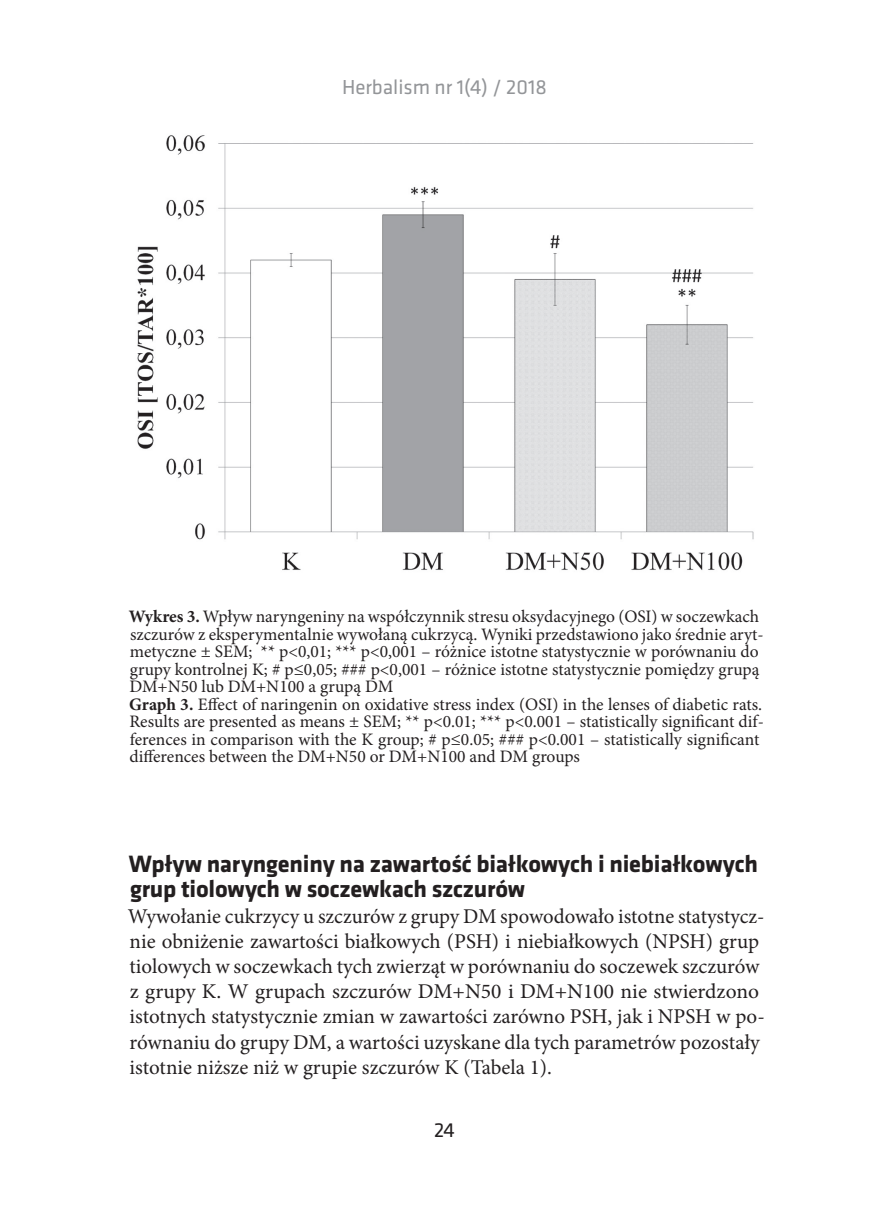
<style>
.page{position:relative;width:874px;height:1221px;background:#fff}
.page>*{position:absolute;margin:0;border:0;box-sizing:border-box;transform-origin:0 0}
.t1{font:700 24.5px/25.2px "Klavika";letter-spacing:-.01em;color:#231f20}
.t2{font:21px/25.2px "Minion Pro";color:#231f20}
.t3{font:21px "Klavika";color:#939598}
.t4{font:21px "Klavika";color:#231f20}
.t5{font:17.5px/17.5px "Minion Pro";color:#231f20}
.s1{font-weight:700}
</style>
<div class="page">
<img style="left:137px;top:135px;width:617px;height:436px">
<p class="t3" style="left:342px;top:75px;width:206px">Herbalism nr 1(4) / 2018</p>
<p class="t5" style="left:129px;top:608px;width:636px"><span class="s1">Wykres 3.</span> Wpływ naryngeniny na współczynnik stresu oksydacyjnego (OSI) w soczewkach szczurów z eksperymentalnie wywołaną cukrzycą. Wyniki przedstawiono jako średnie aryt&shy;metyczne ± SEM; ** p&lt;0,01; *** p&lt;0,001 – różnice istotne statystycznie w porównaniu do grupy kontrolnej K; # p≤0,05; ### p&lt;0,001 – różnice istotne statystycznie pomiędzy grupą DM+N50 lub DM+N100 a grupą DM<br><span class="s1">Graph 3.</span> Effect of naringenin on oxidative stress index (OSI) in the lenses of diabetic rats.<br>Results are presented as means ± SEM; ** p&lt;0.01; *** p&lt;0.001 – statistically significant dif&shy;ferences in comparison with the K group; # p≤0.05; ### p&lt;0.001 – statistically significant differences between the DM+N50 or DM+N100 and DM groups</p>
<h1 class="t1" style="left:129px;top:851px;width:630px">Wpływ naryngeniny na zawartość białkowych i niebiałkowych grup tiolowych w soczewkach szczurów</h1>
<p class="t2" style="left:128px;top:903px;width:638px">Wywołanie cukrzycy u szczurów z grupy DM spowodowało istotne statystycz&shy;nie obniżenie zawartości białkowych (PSH) i niebiałkowych (NPSH) grup tiolowych w soczewkach tych zwierząt w porównaniu do soczewek szczurów z grupy K. W grupach szczurów DM+N50 i DM+N100 nie stwierdzono istotnych statystycznie zmian w zawartości zarówno PSH, jak i NPSH w po&shy;równaniu do grupy DM, a wartości uzyskane dla tych parametrów pozostały istotnie niższe niż w grupie szczurów K (Tabela 1).</p>
<p class="t4" style="left:434px;top:1118px;width:22px">24</p>
</div>
